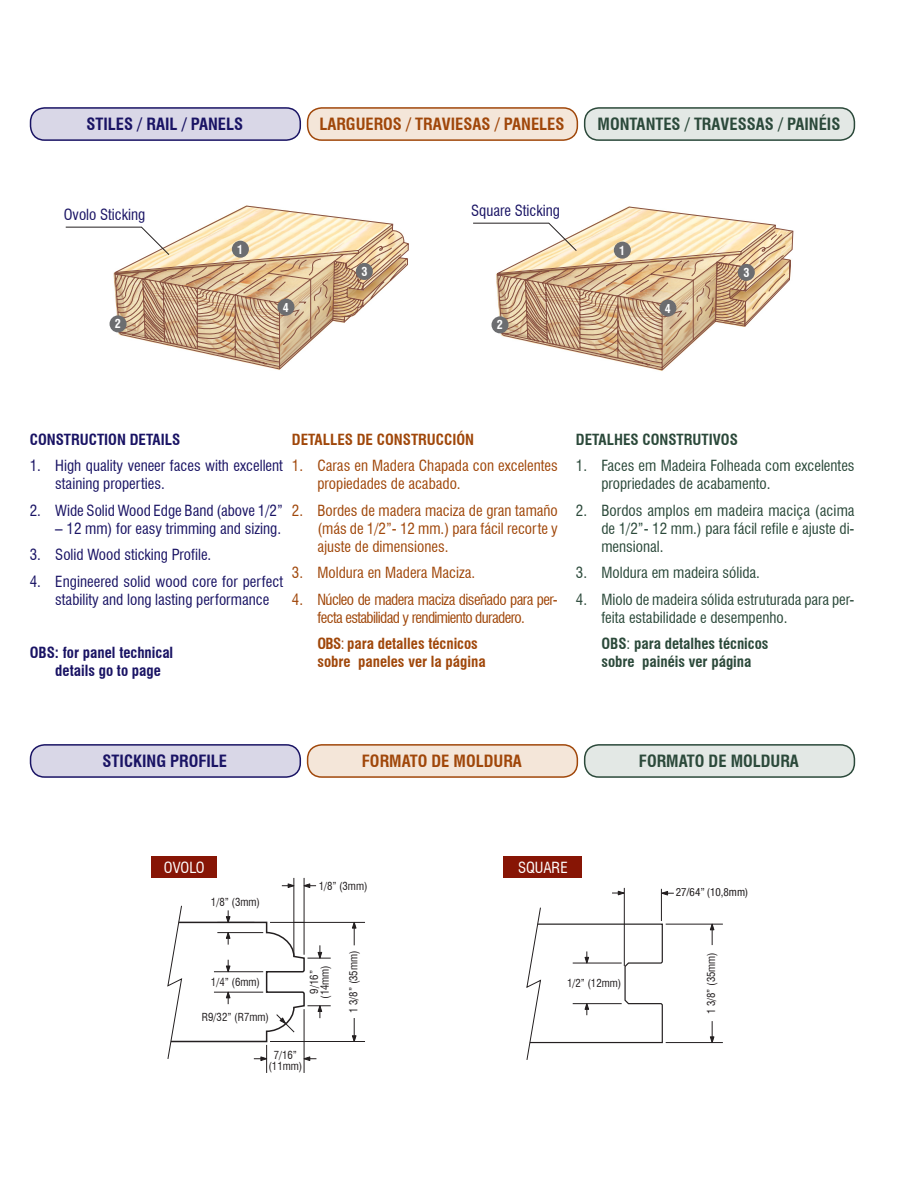
<style>
.page{position:relative;width:919px;height:1191px;background:#fff}
.page>*{position:absolute;margin:0;border:0;box-sizing:border-box;transform-origin:0 0}
.t1{font:700 condensed 16.5px "Swiss 721 BT";color:#a0470a}
.t2{font:700 condensed 16.5px "Swiss 721 BT";color:#2b493a}
.t3{font:700 condensed 16.5px "Swiss 721 BT";color:#191364}
.t4{font:condensed 15px/18px "Swiss 721 BT";color:#191364}
.t5{font:condensed 15px/18px "Swiss 721 BT";color:#2b493a}
.t6{font:condensed 15px/18px "Swiss 721 BT";color:#a0470a}
.t7{font:condensed 15px/18px "Swiss 721 BT";letter-spacing:-.04em;color:#a0470a;text-align:center}
.t8{font:700 condensed 15px/18px "Swiss 721 BT";color:#a0470a}
.t9{font:700 condensed 15px/18px "Swiss 721 BT";color:#2b493a}
.t10{font:700 condensed 15px/18px "Swiss 721 BT";color:#191364}
.t11{font:condensed 15px "Swiss 721 BT";color:#fff}
.t12{font:700 condensed 12px "Swiss 721 BT";color:#fff}
.t13{font:condensed 11.25px "Helvetica Neue LT Pro";color:#231f20}
.t14{font:condensed 10.8px/10.8px "Swiss 721 BT";color:#231f20;text-align:center}
.s1{font-weight:400}
</style>
<div class="page">
<svg style="left:497px;top:207px;width:280px;height:163px"></svg>
<svg style="left:715px;top:228px;width:78px;height:97px"></svg>
<div style="left:737px;top:264px;width:17px;height:17px;background:#6c6d70;border-radius:50%"></div>
<div style="left:613px;top:242px;width:17px;height:17px;background:#6c6d70;border-radius:50%"></div>
<div style="left:659px;top:299px;width:17px;height:17px;background:#6c6d70;border-radius:50%"></div>
<div style="left:491px;top:316px;width:17px;height:17px;background:#6c6d70;border-radius:50%"></div>
<svg style="left:115px;top:206px;width:294px;height:163px"></svg>
<div style="left:356px;top:263px;width:17px;height:17px;background:#6c6d70;border-radius:50%"></div>
<div style="left:232px;top:241px;width:17px;height:17px;background:#6c6d70;border-radius:50%"></div>
<div style="left:277px;top:298px;width:17px;height:17px;background:#6c6d70;border-radius:50%"></div>
<div style="left:109px;top:315px;width:17px;height:17px;background:#6c6d70;border-radius:50%"></div>
<svg style="left:65px;top:227px;width:104px;height:28px"></svg>
<svg style="left:473px;top:223px;width:103px;height:28px"></svg>
<div style="left:31px;top:108px;width:269px;height:32px;background:#d9d7e7;border-radius:14px"></div>
<div style="left:30px;top:107px;width:271px;height:34px;border:2px solid #191364;border-radius:14px"></div>
<div style="left:307px;top:108px;width:270px;height:32px;background:#f4e6d9;border-radius:14px"></div>
<div style="left:307px;top:107px;width:271px;height:34px;border:2px solid #a0470a;border-radius:14px"></div>
<div style="left:584px;top:108px;width:270px;height:32px;background:#e3e8e5;border-radius:14px"></div>
<div style="left:584px;top:107px;width:271px;height:34px;border:2px solid #2b493a;border-radius:14px"></div>
<div style="left:31px;top:745px;width:269px;height:32px;background:#d9d7e7;border-radius:14px"></div>
<div style="left:30px;top:744px;width:271px;height:34px;border:2px solid #191364;border-radius:14px"></div>
<div style="left:307px;top:745px;width:270px;height:32px;background:#f4e6d9;border-radius:14px"></div>
<div style="left:307px;top:744px;width:271px;height:34px;border:2px solid #a0470a;border-radius:14px"></div>
<div style="left:584px;top:745px;width:270px;height:32px;background:#e3e8e5;border-radius:14px"></div>
<div style="left:584px;top:744px;width:271px;height:34px;border:2px solid #2b493a;border-radius:14px"></div>
<hr style="left:270px;top:922px;width:95px;height:1px;background:#231f20">
<hr style="left:270px;top:1041px;width:95px;height:1px;background:#231f20">
<svg style="left:352px;top:921px;width:4px;height:24px"></svg>
<svg style="left:352px;top:1018px;width:4px;height:23px"></svg>
<hr style="left:293px;top:878px;width:1px;height:77px;background:#231f20">
<hr style="left:304px;top:878px;width:1px;height:76px;background:#231f20">
<svg style="left:282px;top:883px;width:13px;height:5px"></svg>
<svg style="left:303px;top:883px;width:13px;height:5px"></svg>
<svg style="left:167px;top:905px;width:164px;height:168px"></svg>
<div style="left:151px;top:856px;width:66px;height:22px;background:#871505"></div>
<div style="left:503px;top:856px;width:79px;height:22px;background:#871505"></div>
<hr style="left:665px;top:924px;width:57px;height:1px;background:#231f20">
<hr style="left:665px;top:1042px;width:57px;height:1px;background:#231f20">
<svg style="left:709px;top:923px;width:5px;height:22px"></svg>
<svg style="left:709px;top:1021px;width:5px;height:22px"></svg>
<svg style="left:526px;top:907px;width:137px;height:153px"></svg>
<hr style="left:624px;top:888px;width:1px;height:78px;background:#231f20">
<hr style="left:661px;top:889px;width:1px;height:32px;background:#231f20">
<svg style="left:660px;top:891px;width:13px;height:4px"></svg>
<svg style="left:612px;top:890px;width:13px;height:5px"></svg>
<p class="t3" style="left:86px;top:114px;width:158px">STILES / RAIL / PANELS</p>
<p class="t1" style="left:319px;top:114px;width:246px">LARGUEROS / TRAVIESAS / PANELES</p>
<p class="t2" style="left:597px;top:114px;width:244px">MONTANTES / TRAVESSAS / PAINÉIS</p>
<p class="t4" style="left:64px;top:205px;width:83px">Ovolo Sticking</p>
<p class="t4" style="left:471px;top:201px;width:90px">Square Sticking</p>
<p class="t12" style="left:115px;top:317px;width:7px">2</p>
<p class="t12" style="left:237px;top:242px;width:7px">1</p>
<p class="t12" style="left:283px;top:300px;width:7px">4</p>
<p class="t12" style="left:361px;top:264px;width:7px">3</p>
<p class="t12" style="left:497px;top:318px;width:7px">2</p>
<p class="t12" style="left:619px;top:243px;width:7px">1</p>
<p class="t12" style="left:664px;top:301px;width:7px">4</p>
<p class="t12" style="left:743px;top:265px;width:7px">3</p>
<p class="t10" style="left:30px;top:430px;width:152px">CONSTRUCTION DETAILS</p>
<p class="t4" style="left:55px;top:457px;width:229px;text-indent:-26px">1. High quality veneer faces with excellent staining properties.</p>
<p class="t4" style="left:30px;top:501px;width:254px">2. Wide Solid Wood Edge Band (above 1/2”</p>
<p class="t4" style="left:55px;top:519px;width:227px">– 12 mm) for easy trimming and sizing.</p>
<p class="t4" style="left:30px;top:546px;width:183px">3. Solid Wood sticking Profile.</p>
<p class="t4" style="left:55px;top:572px;width:229px;text-indent:-26px">4. Engineered solid wood core for perfect stability and long lasting performance</p>
<p class="t10" style="left:55px;top:643px;width:119px;text-indent:-26px">OBS: for panel technical details go to page</p>
<p class="t8" style="left:292px;top:430px;width:184px">DETALLES DE CONSTRUCCIÓN</p>
<p class="t6" style="left:317px;top:457px;width:242px;text-indent:-26px">1. Caras en Madera Chapada con excelentes propiedades de acabado.</p>
<p class="t6" style="left:317px;top:501px;width:242px;text-align:justify;text-indent:-26px">2. Bordes de madera maciza de gran tamaño (más de 1/2”- 12 mm.) para fácil recorte y ajuste de dimensiones.</p>
<p class="t6" style="left:292px;top:564px;width:185px">3. Moldura en Madera Maciza.</p>
<p class="t7" style="left:292px;top:590px;width:267px">4. Núcleo de madera maciza diseñado para per&shy;fecta estabilidad y rendimiento duradero.</p>
<p class="t8" style="left:317px;top:635px;width:170px">OBS<span class="s1">:</span> para detalles técnicos sobre paneles ver la página</p>
<p class="t9" style="left:576px;top:430px;width:164px">DETALHES CONSTRUTIVOS</p>
<p class="t5" style="left:601px;top:457px;width:255px;text-indent:-26px">1. Faces em Madeira Folheada com excelentes propriedades de acabamento.</p>
<p class="t5" style="left:601px;top:501px;width:255px;text-align:justify;text-indent:-26px">2. Bordos amplos em madeira maciça (acima de 1/2”- 12 mm.) para fácil refile e ajuste di&shy;mensional.</p>
<p class="t5" style="left:576px;top:564px;width:186px">3. Moldura em madeira sólida.</p>
<p class="t5" style="left:601px;top:590px;width:255px;text-indent:-26px">4. Miolo de madeira sólida estruturada para per&shy;feita estabilidade e desempenho.</p>
<p class="t9" style="left:601px;top:635px;width:169px">OBS<span class="s1">:</span> para detalhes técnicos sobre painéis ver página</p>
<p class="t3" style="left:103px;top:751px;width:126px">STICKING PROFILE</p>
<p class="t1" style="left:362px;top:751px;width:161px">FORMATO DE MOLDURA</p>
<p class="t2" style="left:639px;top:751px;width:161px">FORMATO DE MOLDURA</p>
<p class="t11" style="left:164px;top:858px;width:42px">OVOLO</p>
<p class="t11" style="left:518px;top:858px;width:51px">SQUARE</p>
<p class="t14" style="left:211px;top:896px;width:51px">1/8” (3mm)</p>
<p class="t14" style="left:319px;top:880px;width:50px">1/8” (3mm)</p>
<p class="t14" style="left:211px;top:976px;width:51px">1/4” (6mm)</p>
<p class="t14" style="left:202px;top:1011px;width:69px">R9/32” (R7mm)</p>
<p class="t14" style="left:309px;top:998px;width:35px;rotate:-90deg">9/16” (14mm)</p>
<p class="t14" style="left:268px;top:1049px;width:35px">7/16” (11mm)</p>
<p class="t14" style="left:348px;top:1013px;width:64px;rotate:-90deg">1 3/8” (35mm)</p>
<p class="t14" style="left:567px;top:977px;width:56px">1/2” (12mm)</p>
<p class="t13" style="left:675px;top:885px;width:74px">27/64” (10,8mm)</p>
<p class="t14" style="left:706px;top:1014px;width:64px;rotate:-90deg">1 3/8” (35mm)</p>
</div>
